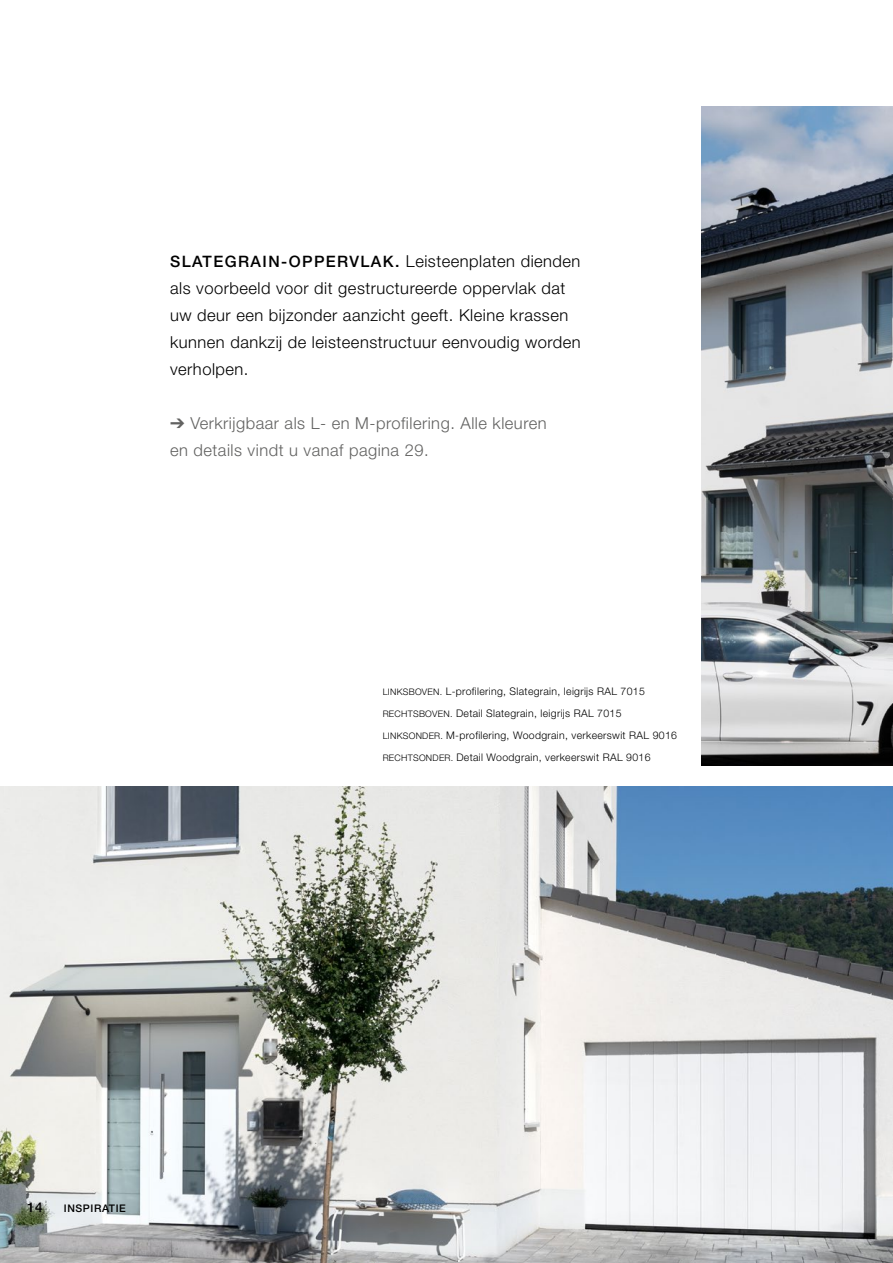
<style>
.page{position:relative;width:893px;height:1263px;background:#fff}
.page>*{position:absolute;margin:0;border:0;box-sizing:border-box;transform-origin:0 0}
.t1{font:300 16.5px/27px "Hoermann Helvetica Neue";letter-spacing:.03em;color:#000}
.t2{font:300 16.5px/27px "Hoermann Helvetica Neue";letter-spacing:.03em;color:#626261}
.t3{font:500 15.75px "Hoermann Helvetica Neue";letter-spacing:.09em;color:#000}
.t4{font:500 13.5px "Hoermann Helvetica Neue";color:#000}
.t5{font:300 10.5px/22px "Hoermann Helvetica Neue";letter-spacing:.03em;color:#000}
.t6{font:500 10.5px "Hoermann Helvetica Neue";letter-spacing:.06em;color:#000}
.s1{font-weight:300;font-size:16.5px}
.s2{font-size:9px}
</style>
<div class="page">
<img style="left:702px;top:106px;width:191px;height:659px">
<img style="left:0;top:787px;width:893px;height:476px">
<h2 class="t3" style="left:170px;top:250px;width:412px">SLATEGRAIN-OPPERVLAK. <span class="s1">Leisteenplaten dienden</span></h2>
<h1 class="t1" style="left:170px;top:273px;width:412px">als voorbeeld voor dit gestructureerde oppervlak dat uw deur een bijzonder aanzicht geeft. Kleine krassen kunnen dankzij de leisteenstructuur eenvoudig worden verholpen.</h1>
<h1 class="t2" style="left:170px;top:408px;width:378px">➔ Verkrijgbaar als L- en M-profilering. Alle kleuren en details vindt u vanaf pagina 29.</h1>
<p class="t5" style="left:383px;top:680px;width:296px"><span class="s2">LINKSBOVEN.</span> L-profilering, Slategrain, leigrijs RAL 7015<br><span class="s2">RECHTSBOVEN.</span> Detail Slategrain, leigrijs RAL 7015<br><span class="s2">LINKSONDER.</span> M-profilering, Woodgrain, verkeerswit RAL 9016<br><span class="s2">RECHTSONDER.</span> Detail Woodgrain, verkeerswit RAL 9016</p>
<p class="t4" style="left:27px;top:1198px;width:17px">14</p>
<p class="t6" style="left:64px;top:1201px;width:64px">INSPIRATIE</p>
</div>
